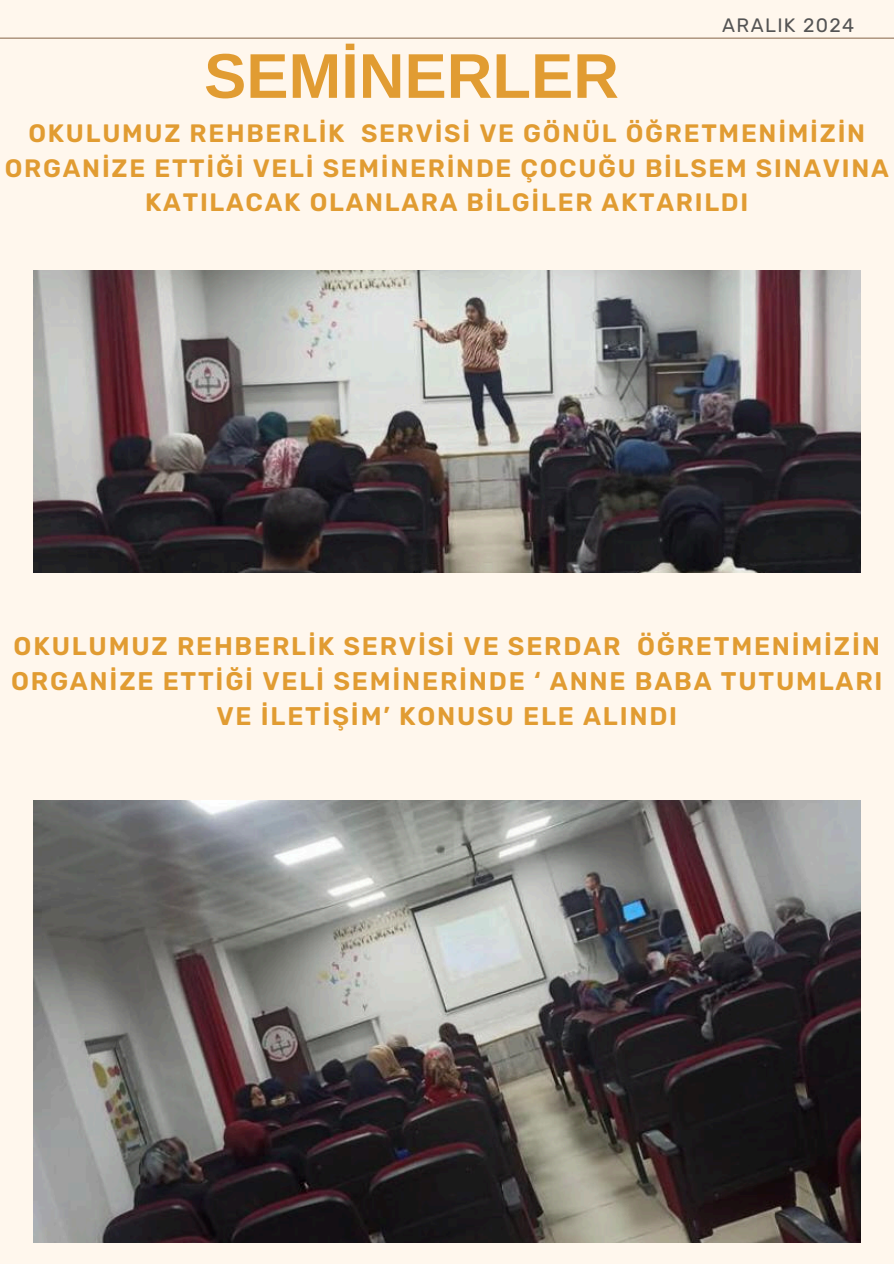
<style>
.page{position:relative;width:894px;height:1264px;background:#fff}
.page>*{position:absolute;margin:0;border:0;box-sizing:border-box;transform-origin:0 0}
.t1{font:700 63.3px "Arimo";color:#e19c32}
.t2{font:600 25.5px/34.8px "Rubik";letter-spacing:.07em;color:#e19c32;text-align:center}
.t3{font:600 25.2px/35px "Rubik";letter-spacing:.07em;color:#e19c32;text-align:center}
.t4{font:19.35px "Rubik";letter-spacing:.07em;color:#545454}
</style>
<div class="page">
<div style="left:0;top:0;width:893px;height:1263px;background:#fff7ed"></div>
<img style="left:33px;top:270px;width:827px;height:302px">
<img style="left:33px;top:800px;width:827px;height:442px">
<hr style="left:0;top:38px;width:893px;height:1px;background:#94765b">
<h1 class="t1" style="left:204px;top:32px;width:416px">SEMİNERLER</h1>
<p class="t4" style="left:722px;top:15px;width:133px">ARALIK 2024</p>
<p class="t3" style="left:5px;top:116px;width:885px">OKULUMUZ REHBERLİK SERVİSİ VE GÖNÜL ÖĞRETMENİMİZİN<br>ORGANİZE ETTİĞİ VELİ SEMİNERİNDE ÇOCUĞU BİLSEM SINAVINA<br>KATILACAK OLANLARA BİLGİLER AKTARILDI</p>
<p class="t2" style="left:11px;top:629px;width:872px">OKULUMUZ REHBERLİK SERVİSİ VE SERDAR ÖĞRETMENİMİZİN<br>ORGANİZE ETTİĞİ VELİ SEMİNERİNDE ‘ ANNE BABA TUTUMLARI<br>VE İLETİŞİM’ KONUSU ELE ALINDI</p>
</div>
